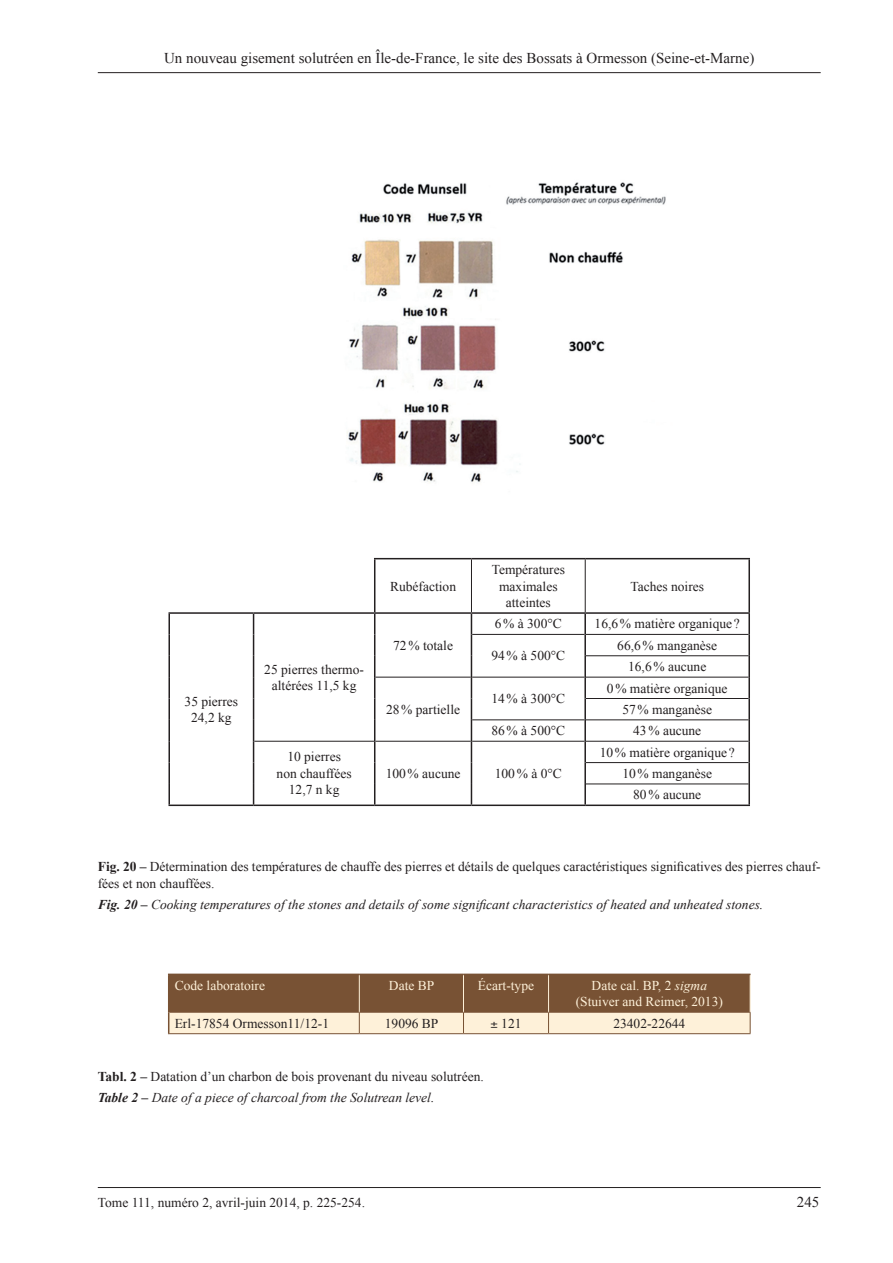
<style>
.page{position:relative;width:893px;height:1263px;background:#fff}
.page>*{position:absolute;margin:0;border:0;box-sizing:border-box;transform-origin:0 0}
.t1{font:15px "Times New Roman";color:#231f20}
.Tableau{font:13.5px/16.5px "Times New Roman";color:#231f20;text-align:center}
.Figures{font:13.5px/16.5px "Times New Roman";color:#231f20}
.Figures-2{font:italic 13.5px "Times New Roman";color:#231f20}
.Tableau-2{font:13.5px "Times New Roman";color:#fef1d9}
.s1{font-weight:700}
.s2{font-weight:700;font-style:normal}
.s3{font-style:italic}
</style>
<div class="page">
<hr style="left:98px;top:72px;width:723px;height:1px;background:#231f20">
<hr style="left:98px;top:1187px;width:723px;height:1px;background:#231f20">
<img style="left:347px;top:182px;width:319px;height:300px">
<hr style="left:168px;top:973px;width:191px;height:2px;background:#785234">
<hr style="left:359px;top:973px;width:104px;height:2px;background:#785234">
<hr style="left:463px;top:973px;width:86px;height:2px;background:#785234">
<hr style="left:549px;top:973px;width:201px;height:2px;background:#785234">
<hr style="left:374px;top:558px;width:97px;height:1px;background:#231f20">
<hr style="left:471px;top:558px;width:114px;height:1px;background:#231f20">
<hr style="left:585px;top:558px;width:165px;height:1px;background:#231f20">
<hr style="left:748px;top:559px;width:2px;height:53px;background:#231f20">
<hr style="left:168px;top:614px;width:2px;height:20px;background:#231f20">
<hr style="left:168px;top:634px;width:2px;height:22px;background:#231f20">
<hr style="left:168px;top:656px;width:2px;height:21px;background:#231f20">
<hr style="left:168px;top:677px;width:2px;height:21px;background:#231f20">
<hr style="left:168px;top:698px;width:2px;height:22px;background:#231f20">
<hr style="left:168px;top:720px;width:2px;height:21px;background:#231f20">
<hr style="left:168px;top:741px;width:2px;height:21px;background:#231f20">
<hr style="left:168px;top:762px;width:2px;height:22px;background:#231f20">
<hr style="left:168px;top:784px;width:2px;height:20px;background:#231f20">
<hr style="left:168px;top:804px;width:86px;height:2px;background:#231f20">
<hr style="left:748px;top:614px;width:2px;height:20px;background:#231f20">
<hr style="left:748px;top:634px;width:2px;height:22px;background:#231f20">
<hr style="left:748px;top:656px;width:2px;height:21px;background:#231f20">
<hr style="left:748px;top:677px;width:2px;height:21px;background:#231f20">
<hr style="left:748px;top:698px;width:2px;height:22px;background:#231f20">
<hr style="left:748px;top:720px;width:2px;height:21px;background:#231f20">
<hr style="left:254px;top:804px;width:121px;height:2px;background:#231f20">
<hr style="left:375px;top:804px;width:96px;height:2px;background:#231f20">
<hr style="left:471px;top:804px;width:114px;height:2px;background:#231f20">
<hr style="left:748px;top:741px;width:2px;height:21px;background:#231f20">
<hr style="left:748px;top:762px;width:2px;height:22px;background:#231f20">
<hr style="left:748px;top:784px;width:2px;height:20px;background:#231f20">
<hr style="left:585px;top:804px;width:165px;height:2px;background:#231f20">
<hr style="left:471px;top:559px;width:1px;height:53px;background:#231f20">
<hr style="left:585px;top:559px;width:1px;height:53px;background:#231f20">
<hr style="left:472px;top:634px;width:112px;height:1px;background:#231f20">
<hr style="left:586px;top:634px;width:162px;height:1px;background:#231f20">
<hr style="left:586px;top:655px;width:162px;height:1px;background:#231f20">
<hr style="left:375px;top:677px;width:96px;height:1px;background:#231f20">
<hr style="left:472px;top:677px;width:112px;height:1px;background:#231f20">
<hr style="left:586px;top:677px;width:162px;height:1px;background:#231f20">
<hr style="left:586px;top:698px;width:162px;height:1px;background:#231f20">
<hr style="left:472px;top:719px;width:112px;height:1px;background:#231f20">
<hr style="left:586px;top:719px;width:162px;height:1px;background:#231f20">
<hr style="left:254px;top:741px;width:120px;height:1px;background:#231f20">
<hr style="left:375px;top:741px;width:96px;height:1px;background:#231f20">
<hr style="left:472px;top:741px;width:112px;height:1px;background:#231f20">
<hr style="left:586px;top:741px;width:162px;height:1px;background:#231f20">
<hr style="left:586px;top:762px;width:162px;height:1px;background:#231f20">
<hr style="left:586px;top:783px;width:162px;height:1px;background:#231f20">
<hr style="left:374px;top:559px;width:1px;height:53px;background:#231f20">
<hr style="left:168px;top:612px;width:86px;height:2px;background:#231f20">
<hr style="left:254px;top:612px;width:121px;height:2px;background:#231f20">
<hr style="left:375px;top:612px;width:96px;height:2px;background:#231f20">
<hr style="left:471px;top:612px;width:114px;height:2px;background:#231f20">
<hr style="left:585px;top:612px;width:165px;height:2px;background:#231f20">
<hr style="left:584px;top:614px;width:2px;height:20px;background:#231f20">
<hr style="left:584px;top:634px;width:2px;height:22px;background:#231f20">
<hr style="left:584px;top:656px;width:2px;height:21px;background:#231f20">
<hr style="left:584px;top:677px;width:2px;height:21px;background:#231f20">
<hr style="left:584px;top:698px;width:2px;height:22px;background:#231f20">
<hr style="left:584px;top:720px;width:2px;height:21px;background:#231f20">
<svg style="left:253px;top:614px;width:1px;height:190px"></svg>
<svg style="left:374px;top:614px;width:1px;height:190px"></svg>
<svg style="left:471px;top:614px;width:1px;height:190px"></svg>
<hr style="left:584px;top:741px;width:2px;height:21px;background:#231f20">
<hr style="left:584px;top:762px;width:2px;height:22px;background:#231f20">
<hr style="left:584px;top:784px;width:2px;height:20px;background:#231f20">
<svg style="left:168px;top:974px;width:583px;height:60px;background:#a5886c"></svg>
<p class="t1" style="left:164px;top:48px;width:592px">Un nouveau gisement solutréen en Île-de-France, le site des Bossats à Ormesson (Seine-et-Marne)</p>
<p class="Tableau" style="left:185px;top:693px;width:55px">35 pierres<br>24,2 kg</p>
<p class="Tableau" style="left:264px;top:661px;width:100px">25 pierres thermo&shy;altérées 11,5 kg</p>
<p class="Tableau" style="left:277px;top:748px;width:77px">10 pierres non chauffées<br>12,7 n kg</p>
<p class="Tableau" style="left:390px;top:577px;width:67px">Rubéfaction</p>
<p class="Tableau" style="left:393px;top:637px;width:61px">72% totale</p>
<p class="Tableau" style="left:386px;top:701px;width:76px">28% partielle</p>
<p class="Tableau" style="left:492px;top:561px;width:75px">Températures maximales atteintes</p>
<p class="Tableau" style="left:630px;top:577px;width:75px">Taches noires</p>
<p class="Tableau" style="left:495px;top:615px;width:69px">6% à 300°C</p>
<p class="Tableau" style="left:595px;top:615px;width:147px">16,6% matière organique ?</p>
<p class="Tableau" style="left:491px;top:647px;width:75px">94% à 500°C</p>
<p class="Tableau" style="left:617px;top:637px;width:101px">66,6% manganèse</p>
<p class="Tableau" style="left:628px;top:658px;width:80px">16,6% aucune</p>
<p class="Tableau" style="left:491px;top:690px;width:75px">14% à 300°C</p>
<p class="Tableau" style="left:607px;top:679px;width:122px">0% matière organique</p>
<p class="Tableau" style="left:622px;top:701px;width:91px">57% manganèse</p>
<p class="Tableau" style="left:491px;top:722px;width:75px">86% à 500°C</p>
<p class="Tableau" style="left:633px;top:722px;width:70px">43% aucune</p>
<p class="Tableau" style="left:386px;top:765px;width:76px">100% aucune</p>
<p class="Tableau" style="left:495px;top:765px;width:69px">100% à 0°C</p>
<p class="Tableau" style="left:600px;top:744px;width:137px">10% matière organique ?</p>
<p class="Tableau" style="left:622px;top:765px;width:91px">10% manganèse</p>
<p class="Tableau" style="left:633px;top:786px;width:70px">80% aucune</p>
<p class="Figures" style="left:98px;top:858px;width:724px"><span class="s1">Fig. 20 –</span> Détermination des températures de chauffe des pierres et détails de quelques caractéristiques significatives des pierres chauf&shy;fées et non chauffées.</p>
<p class="Figures-2" style="left:98px;top:895px;width:667px"><span class="s1">Fig. 20</span> <span class="s2">–</span> Cooking temperatures of the stones and details of some significant characteristics of heated and unheated stones.</p>
<p class="Tableau-2" style="left:175px;top:976px;width:92px">Code laboratoire</p>
<p class="Tableau-2" style="left:389px;top:976px;width:47px">Date BP</p>
<p class="Tableau-2" style="left:478px;top:976px;width:58px">Écart-type</p>
<p class="Tableau-2" style="left:592px;top:976px;width:117px">Date cal. BP, 2 <span class="s3">sigma</span></p>
<p class="Tableau-2" style="left:576px;top:993px;width:149px">(Stuiver and Reimer, 2013)</p>
<p class="Tableau" style="left:175px;top:1014px;width:156px">Erl-17854 Ormesson11/12-1</p>
<p class="Tableau" style="left:385px;top:1014px;width:55px">19096 BP</p>
<p class="Tableau" style="left:501px;top:1015px;width:22px">121</p>
<p class="Tableau" style="left:613px;top:1014px;width:73px">23402-22644</p>
<p class="Figures" style="left:98px;top:1067px;width:388px"><span class="s1">Tabl. 2 –</span> Datation d’un charbon de bois provenant du niveau solutréen.</p>
<p class="Figures-2" style="left:98px;top:1088px;width:338px"><span class="s1">Table 2 –</span> Date of a piece of charcoal from the Solutrean level.</p>
<p class="Figures" style="left:98px;top:1194px;width:269px">Tome 111, numéro 2, avril-juin 2014, p. 225-254.</p>
<p class="t1" style="left:797px;top:1192px;width:24px">245</p>
</div>
